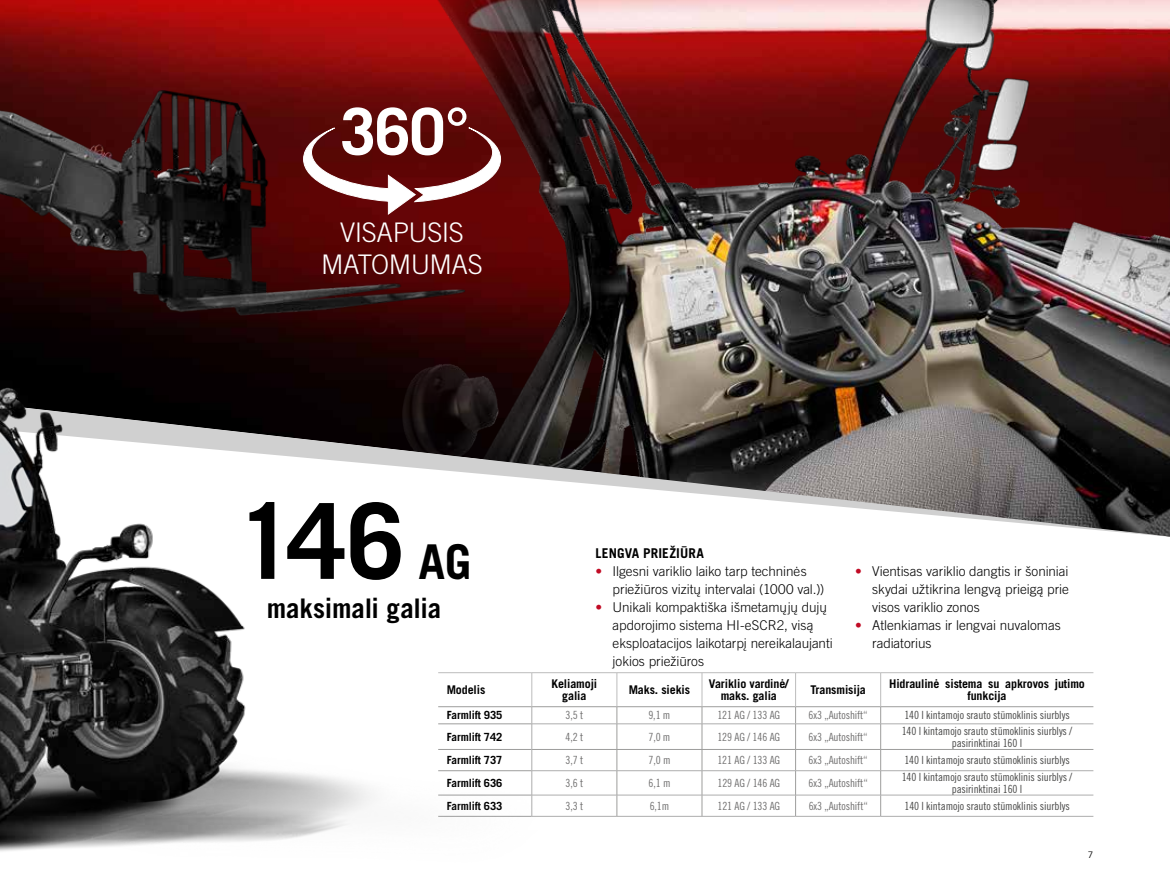
<style>
.page{position:relative;width:1170px;height:893px;background:#fff}
.page>*{position:absolute;margin:0;border:0;box-sizing:border-box;transform-origin:0 0}
.t1{font:700 105px "Trade Gothic LT Pro";color:#000}
.t2{font:300 27px/31.5px "Trade Gothic LT Pro";letter-spacing:-.02em;color:#fff;text-align:center}
.t3{font:700 27px "Trade Gothic LT Pro";letter-spacing:-.01em;color:#000}
.t4{font:300 13.5px/18px "Trade Gothic LT Pro";color:#000}
.t5{font:700 13.5px "Trade Gothic LT Pro";letter-spacing:.01em;color:#000}
.t6{font:700 12px/12px "Trade Gothic LT Pro";letter-spacing:-.01em;color:#000;text-align:center}
.t7{font:700 12px/12px "Trade Gothic LT Std";letter-spacing:-.01em;color:#000;text-align:center}
.t8{font:11.25px/12px "Trade Gothic LT Pro Cn 18";letter-spacing:-.01em;color:#4a4a49;text-align:center}
.t9{font:11.25px "Trade Gothic LT Pro Cn 18";letter-spacing:-.01em;color:#706f6f}
.t10{font:700 11.25px "Trade Gothic LT Pro";letter-spacing:-.01em;color:#000}
.t11{font:9px "Trade Gothic LT Pro";color:#000}
.s1{font-size:48px}
.s2{color:#c10b25}
</style>
<div class="page">
<img style="left:402px;top:0;width:767px;height:405px">
<svg style="left:572px;top:673px;width:521px;height:143px"></svg>
<hr style="left:617px;top:795px;width:85px;height:1px;background:#adadad">
<hr style="left:702px;top:795px;width:93px;height:1px;background:#adadad">
<hr style="left:795px;top:795px;width:85px;height:1px;background:#adadad">
<hr style="left:880px;top:795px;width:213px;height:1px;background:#adadad">
<hr style="left:531px;top:816px;width:86px;height:1px;background:#adadad">
<hr style="left:617px;top:816px;width:85px;height:1px;background:#adadad">
<hr style="left:702px;top:816px;width:93px;height:1px;background:#adadad">
<hr style="left:795px;top:816px;width:85px;height:1px;background:#adadad">
<hr style="left:880px;top:816px;width:213px;height:1px;background:#adadad">
<hr style="left:531px;top:672px;width:86px;height:1px;background:#bcbcbc">
<hr style="left:617px;top:672px;width:85px;height:1px;background:#bcbcbc">
<hr style="left:616px;top:673px;width:1px;height:34px;background:#bcbcbc">
<hr style="left:702px;top:672px;width:93px;height:1px;background:#bcbcbc">
<hr style="left:701px;top:673px;width:1px;height:34px;background:#bcbcbc">
<hr style="left:795px;top:672px;width:85px;height:1px;background:#bcbcbc">
<hr style="left:795px;top:673px;width:1px;height:34px;background:#bcbcbc">
<hr style="left:880px;top:672px;width:213px;height:1px;background:#bcbcbc">
<hr style="left:880px;top:673px;width:1px;height:34px;background:#bcbcbc">
<svg style="left:572px;top:405px;width:597px;height:132px"></svg>
<img style="left:0;top:21px;width:572px;height:830px">
<svg style="left:303px;top:107px;width:197px;height:107px"></svg>
<h2 class="t2" style="left:321px;top:217px;width:163px">VISAPUSIS<br>MATOMUMAS</h2>
<h1 class="t1" style="left:236px;top:477px;width:236px">146 <span class="s1">AG</span></h1>
<h2 class="t3" style="left:267px;top:592px;width:176px">maksimali galia</h2>
<p class="t5" style="left:595px;top:545px;width:110px">LENGVA PRIEŽIŪRA</p>
<p class="t4" style="left:612px;top:562px;width:213px;text-indent:-17px"><span class="s2">•</span> Ilgesni variklio laiko tarp techninės priežiūros vizitų intervalai (1000 val.))</p>
<p class="t4" style="left:612px;top:598px;width:221px;text-indent:-17px"><span class="s2">•</span> Unikali kompaktiška išmetamųjų dujų apdorojimo sistema HI-eSCR2, visą eksploatacijos laikotarpį nereikalaujanti jokios priežiūros</p>
<p class="t4" style="left:872px;top:562px;width:198px;text-align:justify;text-indent:-17px"><span class="s2">•</span> Vientisas variklio dangtis ir šoniniai skydai užtikrina lengvą prieigą prie visos variklio zonos</p>
<p class="t4" style="left:872px;top:616px;width:190px;text-indent:-17px"><span class="s2">•</span> Atlenkiamas ir lengvai nuvalomas radiatorius</p>
<p class="t7" style="left:446px;top:684px;width:40px">Modelis</p>
<p class="t7" style="left:551px;top:678px;width:47px">Keliamoji galia</p>
<p class="t7" style="left:628px;top:684px;width:63px">Maks. siekis</p>
<p class="t6" style="left:709px;top:678px;width:81px">Variklio vardinė/ maks. galia</p>
<p class="t7" style="left:810px;top:684px;width:57px">Transmisija</p>
<p class="t6" style="left:889px;top:678px;width:197px">Hidraulinė sistema su apkrovos jutimo funkcija</p>
<p class="t10" style="left:446px;top:708px;width:57px">Farmlift 935</p>
<p class="t9" style="left:565px;top:709px;width:19px">3,5 t</p>
<p class="t9" style="left:648px;top:709px;width:24px">9,1 m</p>
<p class="t9" style="left:717px;top:709px;width:64px">121 AG / 133 AG</p>
<p class="t9" style="left:808px;top:709px;width:61px">6x3 „Autoshift“</p>
<p class="t8" style="left:904px;top:709px;width:167px">140 l kintamojo srauto stūmoklinis siurblys</p>
<p class="t10" style="left:446px;top:730px;width:57px">Farmlift 742</p>
<p class="t9" style="left:565px;top:730px;width:19px">4,2 t</p>
<p class="t9" style="left:648px;top:730px;width:24px">7,0 m</p>
<p class="t9" style="left:717px;top:730px;width:64px">129 AG / 146 AG</p>
<p class="t9" style="left:808px;top:730px;width:61px">6x3 „Autoshift“</p>
<p class="t8" style="left:901px;top:725px;width:172px">140 l kintamojo srauto stūmoklinis siurblys / pasirinktinai 160 l</p>
<p class="t10" style="left:446px;top:753px;width:57px">Farmlift 737</p>
<p class="t9" style="left:565px;top:753px;width:19px">3,7 t</p>
<p class="t9" style="left:648px;top:753px;width:24px">7,0 m</p>
<p class="t9" style="left:717px;top:753px;width:64px">121 AG / 133 AG</p>
<p class="t9" style="left:808px;top:753px;width:61px">6x3 „Autoshift“</p>
<p class="t8" style="left:904px;top:754px;width:167px">140 l kintamojo srauto stūmoklinis siurblys</p>
<p class="t10" style="left:446px;top:776px;width:57px">Farmlift 636</p>
<p class="t9" style="left:565px;top:776px;width:19px">3,6 t</p>
<p class="t9" style="left:648px;top:776px;width:24px">6,1 m</p>
<p class="t9" style="left:717px;top:776px;width:64px">129 AG / 146 AG</p>
<p class="t9" style="left:808px;top:776px;width:61px">6x3 „Autoshift“</p>
<p class="t8" style="left:901px;top:771px;width:172px">140 l kintamojo srauto stūmoklinis siurblys / pasirinktinai 160 l</p>
<p class="t10" style="left:447px;top:799px;width:57px">Farmlift 633</p>
<p class="t9" style="left:565px;top:799px;width:19px">3,3 t</p>
<p class="t9" style="left:649px;top:799px;width:21px">6,1m</p>
<p class="t9" style="left:717px;top:799px;width:64px">121 AG / 133 AG</p>
<p class="t9" style="left:808px;top:799px;width:61px">6x3 „Autoshift“</p>
<p class="t8" style="left:904px;top:800px;width:167px">140 l kintamojo srauto stūmoklinis siurblys</p>
<p class="t11" style="left:1087px;top:849px;width:7px">7</p>
</div>
